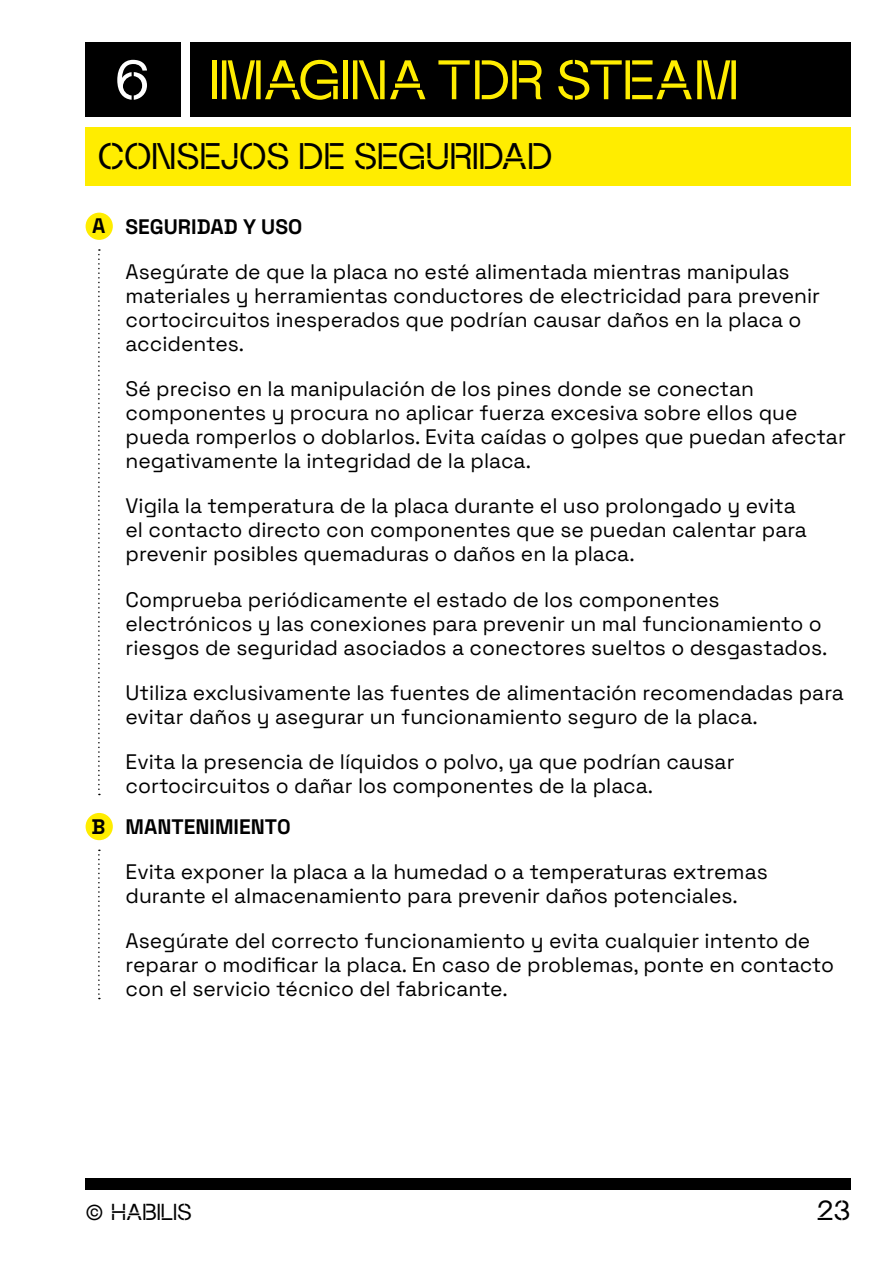
<style>
.page{position:relative;width:893px;height:1263px;background:#fff}
.page>*{position:absolute;margin:0;border:0;box-sizing:border-box;transform-origin:0 0}
.t1{font:54px "Maxeville Construct";letter-spacing:-.005em;color:#ffed00}
.t2{font:36px "Maxeville Construct";color:#000}
.t3{font:27px "Maxeville Construct";color:#000}
.t4{font:22.5px "Maxeville Construct";letter-spacing:-.015em;color:#000}
.t5{font:21px/24px "Space Grotesk";color:#000}
.t6{font:700 21px "Space Grotesk";color:#000}
.s1{color:#fff}
.s2{font-size:30px}
</style>
<div class="page">
<div style="left:85px;top:1178px;width:765px;height:11px;background:#000"></div>
<div style="left:190px;top:43px;width:660px;height:74px;background:#000"></div>
<div style="left:85px;top:43px;width:96px;height:74px;background:#000"></div>
<div style="left:85px;top:127px;width:765px;height:59px;background:#ffed00"></div>
<div style="left:86px;top:213px;width:27px;height:27px;background:#ffed00;border-radius:50%"></div>
<svg style="left:98px;top:249px;width:2px;height:546px"></svg>
<div style="left:86px;top:813px;width:27px;height:27px;background:#ffed00;border-radius:50%"></div>
<svg style="left:98px;top:849px;width:2px;height:150px"></svg>
<h1 class="t1" style="left:115px;top:44px;width:625px"><span class="s1">6</span> IMAGINA TDR STEAM</h1>
<h2 class="t2" style="left:98px;top:132px;width:456px">CONSEJOS DE SEGURIDAD</h2>
<p class="t6" style="left:92px;top:209px;width:15px">A</p>
<p class="t6" style="left:92px;top:810px;width:15px">B</p>
<p class="t6" style="left:126px;top:210px;width:178px">SEGURIDAD Y USO</p>
<p class="t5" style="left:126px;top:258px;width:696px">Asegúrate de que la placa no esté alimentada mientras manipulas materiales y herramientas conductores de electricidad para prevenir cortocircuitos inesperados que podrían causar daños en la placa o accidentes.</p>
<p class="t5" style="left:126px;top:375px;width:722px">Sé preciso en la manipulación de los pines donde se conectan componentes y procura no aplicar fuerza excesiva sobre ellos que pueda romperlos o doblarlos. Evita caídas o golpes que puedan afectar negativamente la integridad de la placa.</p>
<p class="t5" style="left:126px;top:493px;width:683px">Vigila la temperatura de la placa durante el uso prolongado y evita el contacto directo con componentes que se puedan calentar para prevenir posibles quemaduras o daños en la placa.</p>
<p class="t5" style="left:126px;top:586px;width:703px">Comprueba periódicamente el estado de los componentes electrónicos y las conexiones para prevenir un mal funcionamiento o riesgos de seguridad asociados a conectores sueltos o desgastados.</p>
<p class="t5" style="left:126px;top:679px;width:720px">Utiliza exclusivamente las fuentes de alimentación recomendadas para evitar daños y asegurar un funcionamiento seguro de la placa.</p>
<p class="t5" style="left:126px;top:748px;width:611px">Evita la presencia de líquidos o polvo, ya que podrían causar cortocircuitos o dañar los componentes de la placa.</p>
<p class="t6" style="left:126px;top:810px;width:167px">MANTENIMIENT0</p>
<p class="t5" style="left:126px;top:858px;width:644px">Evita exponer la placa a la humedad o a temperaturas extremas durante el almacenamiento para prevenir daños potenciales.</p>
<p class="t5" style="left:126px;top:928px;width:710px">Asegúrate del correcto funcionamiento y evita cualquier intento de reparar o modificar la placa. En caso de problemas, ponte en contacto con el servicio técnico del fabricante.</p>
<p class="t4" style="left:85px;top:1196px;width:108px"><span class="s2">©</span> HABILIS</p>
<p class="t3" style="left:817px;top:1193px;width:35px">23</p>
</div>
